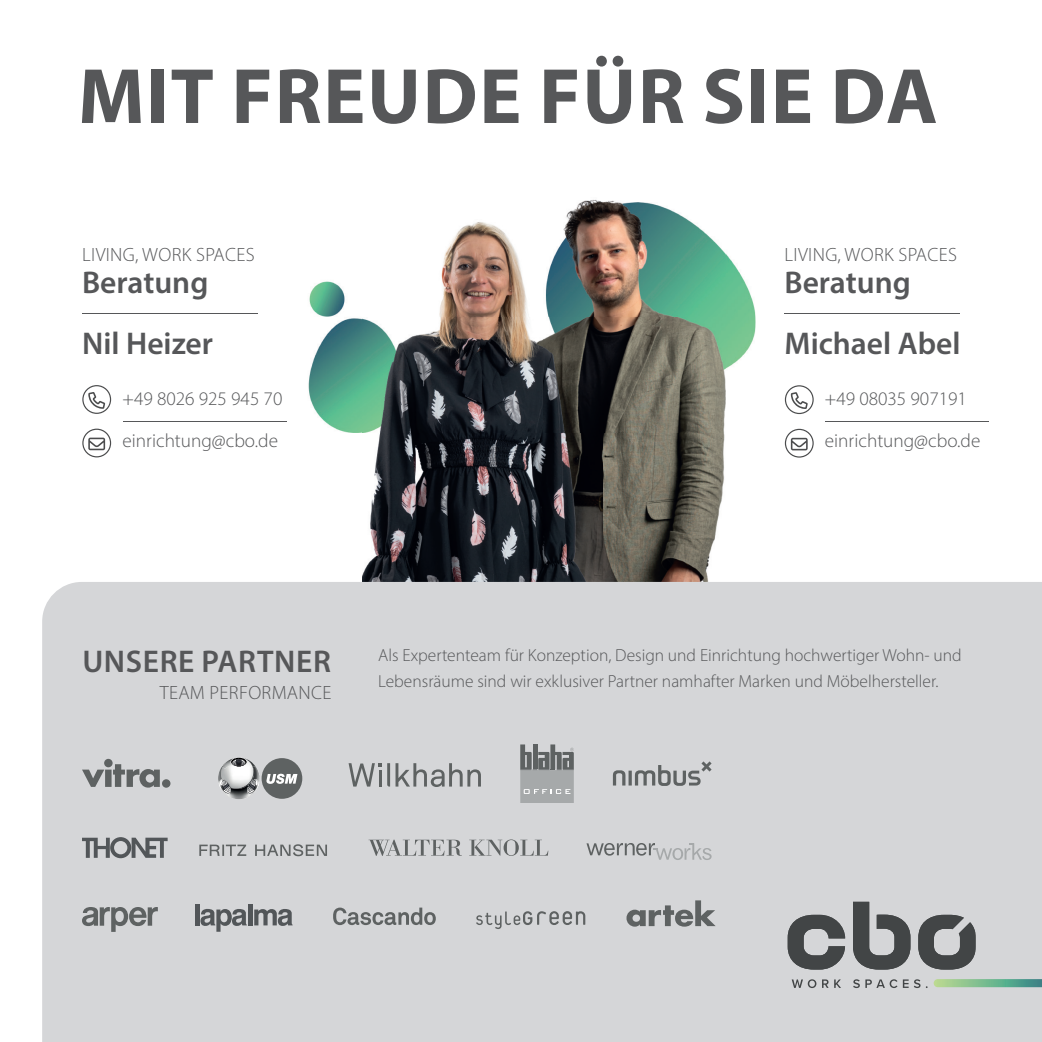
<style>
.page{position:relative;width:1042px;height:1042px;background:#fff}
.page>*{position:absolute;margin:0;border:0;box-sizing:border-box;transform-origin:0 0}
.t1{font:700 79.1px "Myriad Pro";letter-spacing:.02em;color:#565759}
.t2{font:600 31.5px/60.9px "Myriad Pro";color:#565759}
.t3{font:600 31.5px "Myriad Pro";letter-spacing:.02em;color:#565759}
.t4{font:300 19.25px/42px "Myriad Pro";color:#565759}
.t5{font:300 19.25px "Myriad Pro";letter-spacing:.02em;color:#565759}
.t6{font:300 17.5px/26.2px "Myriad Pro";color:#565759}
</style>
<div class="page">
<img style="left:308px;top:253px;width:447px;height:180px">
<img style="left:362px;top:199px;width:363px;height:383px">
<hr style="left:123px;top:421px;width:163px;height:1px;background:#565759">
<hr style="left:825px;top:421px;width:164px;height:1px;background:#565759">
<hr style="left:82px;top:314px;width:175px;height:1px;background:#565759">
<hr style="left:784px;top:314px;width:175px;height:1px;background:#565759">
<svg style="left:785px;top:429px;width:28px;height:29px"></svg>
<svg style="left:785px;top:385px;width:28px;height:29px"></svg>
<svg style="left:82px;top:429px;width:29px;height:28px"></svg>
<svg style="left:82px;top:385px;width:29px;height:29px"></svg>
<div style="left:42px;top:582px;width:1000px;height:460px;background:#d5d6d8"></div>
<svg style="left:82px;top:907px;width:76px;height:25px;background:#9fa1a2"></svg>
<svg style="left:626px;top:900px;width:89px;height:26px;background:#a2a4a6"></svg>
<svg style="left:520px;top:744px;width:54px;height:59px;background:#9a9d9e"></svg>
<svg style="left:333px;top:907px;width:103px;height:19px;background:#a9abac"></svg>
<svg style="left:199px;top:844px;width:128px;height:12px;background:#acaeb0"></svg>
<hr style="left:195px;top:904px;width:4px;height:21px;background:#525659">
<svg style="left:200px;top:909px;width:47px;height:23px"></svg>
<hr style="left:248px;top:904px;width:4px;height:21px;background:#525659">
<svg style="left:254px;top:909px;width:39px;height:17px"></svg>
<svg style="left:613px;top:761px;width:98px;height:25px;background:#b0b2b4"></svg>
<svg style="left:476px;top:911px;width:109px;height:18px;background:#b7b9ba"></svg>
<svg style="left:82px;top:837px;width:86px;height:21px;background:#939698"></svg>
<div style="left:262px;top:758px;width:40px;height:41px;background:#5e6262;border-radius:50%"></div>
<svg style="left:266px;top:774px;width:31px;height:10px"></svg>
<svg style="left:218px;top:757px;width:42px;height:42px"></svg>
<img style="left:222px;top:761px;width:38px;height:34px">
<img style="left:218px;top:758px;width:38px;height:36px">
<img style="left:253px;top:758px;width:3px;height:9px">
<img style="left:221px;top:761px;width:32px;height:27px">
<img style="left:247px;top:758px;width:6px;height:9px">
<svg style="left:219px;top:778px;width:12px;height:16px"></svg>
<svg style="left:247px;top:778px;width:12px;height:16px"></svg>
<svg style="left:222px;top:757px;width:25px;height:10px"></svg>
<svg style="left:82px;top:759px;width:88px;height:29px;background:#a6a8a9"></svg>
<svg style="left:368px;top:839px;width:94px;height:17px;background:#b3b4b6"></svg>
<svg style="left:469px;top:839px;width:79px;height:17px"></svg>
<svg style="left:586px;top:843px;width:125px;height:17px;background:#bcbebf"></svg>
<svg style="left:787px;top:902px;width:189px;height:67px;background:#8b8d8e"></svg>
<svg style="left:791px;top:979px;width:25px;height:9px"></svg>
<svg style="left:822px;top:979px;width:6px;height:9px"></svg>
<svg style="left:834px;top:979px;width:7px;height:9px"></svg>
<svg style="left:853px;top:979px;width:44px;height:9px"></svg>
<svg style="left:903px;top:979px;width:5px;height:9px"></svg>
<svg style="left:914px;top:979px;width:6px;height:9px"></svg>
<svg style="left:348px;top:763px;width:133px;height:24px;background:#aeb0b1"></svg>
<svg style="left:933px;top:979px;width:109px;height:8px"></svg>
<h1 class="t1" style="left:78px;top:45px;width:861px">MIT FREUDE FÜR SIE DA</h1>
<p class="t5" style="left:82px;top:243px;width:174px">LIVING, WORK SPACES</p>
<p class="t5" style="left:784px;top:243px;width:174px">LIVING, WORK SPACES</p>
<h2 class="t2" style="left:82px;top:251px;width:133px">Beratung<br>Nil Heizer</h2>
<p class="t4" style="left:123px;top:377px;width:161px">+49 8026 925 945 70 einrichtung@cbo.de</p>
<h2 class="t2" style="left:784px;top:251px;width:178px">Beratung<br>Michael Abel</h2>
<p class="t4" style="left:825px;top:377px;width:157px">+49 08035 907191 einrichtung@cbo.de</p>
<h2 class="t3" style="left:82px;top:641px;width:250px">UNSERE PARTNER</h2>
<p class="t5" style="left:160px;top:681px;width:173px">TEAM PERFORMANCE</p>
<p class="t6" style="left:378px;top:642px;width:585px">Als Expertenteam für Konzeption, Design und Einrichtung hochwertiger Wohn- und<br>Lebensräume sind wir exklusiver Partner namhafter Marken und Möbelhersteller.</p>
</div>
